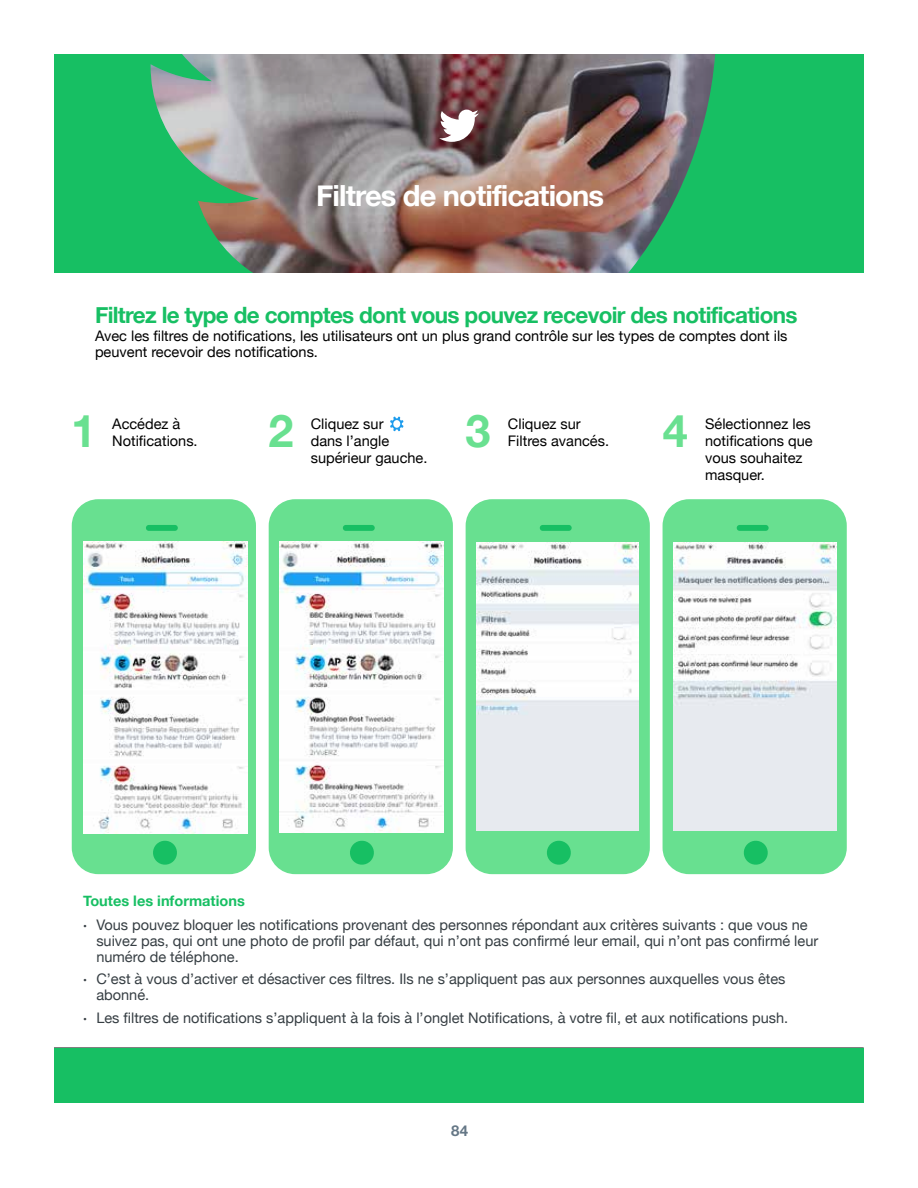
<style>
.page{position:relative;width:918px;height:1188px;background:#fff}
.page>*{position:absolute;margin:0;border:0;box-sizing:border-box;transform-origin:0 0}
.t1{font:700 45px "Helvetica Neue";color:#69e090}
.t2{font:700 29.1px "Helvetica Neue";letter-spacing:-.03em;color:#fff}
.t3{font:700 22.5px "Helvetica Neue";letter-spacing:-.03em;color:#17bf63}
.t4{font:700 15px "Helvetica Neue LT Pro";color:#657786}
.t5{font:14.55px/15.9px "Helvetica Neue";color:#363e43}
.t6{font:14.55px/17.2px "Helvetica Neue";color:#000}
.t7{font:700 14.55px "Helvetica Neue";color:#17bf63}
.s1{font-size:10.95px}
</style>
<div class="page">
<div style="left:54px;top:54px;width:810px;height:220px;background:#17bf63"></div>
<img style="left:124px;top:54px;width:659px;height:220px">
<svg style="left:439px;top:110px;width:40px;height:32px"></svg>
<div style="left:54px;top:1048px;width:810px;height:54px;background:#17bf63"></div>
<div style="left:72px;top:499px;width:184px;height:375px;background:#68e090;border-radius:26px"></div>
<svg style="left:146px;top:525px;width:32px;height:6px"></svg>
<svg style="left:153px;top:840px;width:24px;height:25px"></svg>
<div style="left:269px;top:499px;width:184px;height:375px;background:#68e090;border-radius:26px"></div>
<svg style="left:343px;top:525px;width:32px;height:6px"></svg>
<svg style="left:350px;top:840px;width:24px;height:25px"></svg>
<div style="left:466px;top:499px;width:184px;height:375px;background:#68e090;border-radius:26px"></div>
<svg style="left:539px;top:525px;width:33px;height:6px"></svg>
<svg style="left:547px;top:840px;width:24px;height:25px"></svg>
<div style="left:663px;top:499px;width:184px;height:375px;background:#68e090;border-radius:26px"></div>
<svg style="left:736px;top:525px;width:33px;height:6px"></svg>
<svg style="left:743px;top:840px;width:25px;height:25px"></svg>
<svg style="left:390px;top:417px;width:13px;height:14px"></svg>
<img style="left:83px;top:541px;width:164px;height:293px">
<img style="left:279px;top:541px;width:164px;height:291px">
<img style="left:476px;top:542px;width:163px;height:289px">
<img style="left:673px;top:542px;width:163px;height:289px">
<h2 class="t2" style="left:316px;top:173px;width:290px">Filtres de notifications</h2>
<h3 class="t3" style="left:95px;top:297px;width:704px">Filtrez le type de comptes dont vous pouvez recevoir des notifications</h3>
<p class="t6" style="left:95px;top:329px;width:694px;line-height:15.9px">Avec les filtres de notifications, les utilisateurs ont un plus grand contrôle sur les types de comptes dont ils peuvent recevoir des notifications.</p>
<h1 class="t1" style="left:71px;top:396px;width:27px">1</h1>
<p class="t6" style="left:112px;top:416px;width:70px">Accédez à</p>
<p class="t6" style="left:112px;top:433px;width:87px">Notifications.</p>
<h1 class="t1" style="left:268px;top:396px;width:27px">2</h1>
<p class="t6" style="left:311px;top:416px;width:118px">Cliquez sur<br>dans l’angle supérieur gauche.</p>
<h1 class="t1" style="left:466px;top:396px;width:27px">3</h1>
<p class="t6" style="left:508px;top:416px;width:103px">Cliquez sur<br>Filtres avancés.</p>
<h1 class="t1" style="left:663px;top:396px;width:27px">4</h1>
<p class="t6" style="left:705px;top:416px;width:109px">Sélectionnez les notifications que vous souhaitez masquer.</p>
<p class="t7" style="left:83px;top:890px;width:163px">Toutes les informations</p>
<p class="t5" style="left:96px;top:918px;width:723px;text-indent:-13px"><span class="s1">•</span> Vous pouvez bloquer les notifications provenant des personnes répondant aux critères suivants : que vous ne suivez pas, qui ont une photo de profil par défaut, qui n’ont pas confirmé leur email, qui n’ont pas confirmé leur numéro de téléphone.</p>
<p class="t5" style="left:96px;top:972px;width:691px;text-indent:-13px"><span class="s1">•</span> C’est à vous d’activer et désactiver ces filtres. Ils ne s’appliquent pas aux personnes auxquelles vous êtes abonné.</p>
<p class="t5" style="left:83px;top:1011px;width:707px"><span class="s1">•</span> Les filtres de notifications s’appliquent à la fois à l’onglet Notifications, à votre fil, et aux notifications push.</p>
<p class="t4" style="left:451px;top:1122px;width:18px">84</p>
</div>
